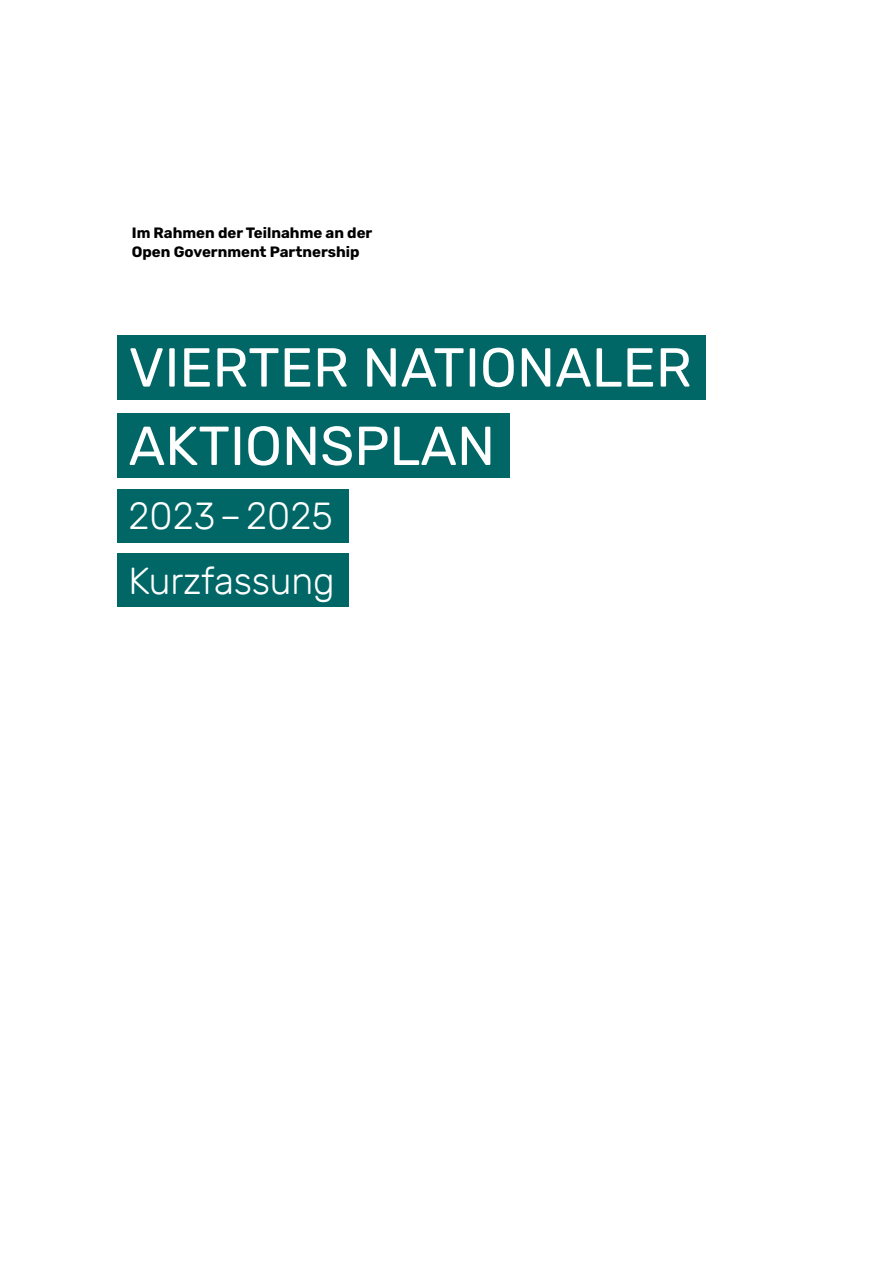
<style>
.page{position:relative;width:893px;height:1263px;background:#fff}
.page>*{position:absolute;margin:0;border:0;box-sizing:border-box;transform-origin:0 0}
.t1{font:54.75px/78.4px "Rubik";color:#fff}
.t2{font:300 37.5px "Rubik";letter-spacing:-.005em;color:#fff}
.t3{font:700 15px/19.5px "Rubik";color:#000}
</style>
<div class="page">
<div style="left:117px;top:335px;width:589px;height:65px;background:#066"></div>
<div style="left:117px;top:413px;width:392px;height:64px;background:#066"></div>
<div style="left:117px;top:489px;width:232px;height:53px;background:#066"></div>
<div style="left:117px;top:553px;width:232px;height:54px;background:#066"></div>
<p class="t3" style="left:132px;top:223px;width:242px">Im Rahmen der Teilnahme an der<br>Open Government Partnership</p>
<p class="t1" style="left:129px;top:330px;width:565px">VIERTER NATIONALER<br>AKTIONSPLAN</p>
<p class="t2" style="left:129px;top:495px;width:206px">2023–2025</p>
<p class="t2" style="left:129px;top:560px;width:208px">Kurzfassung</p>
</div>
